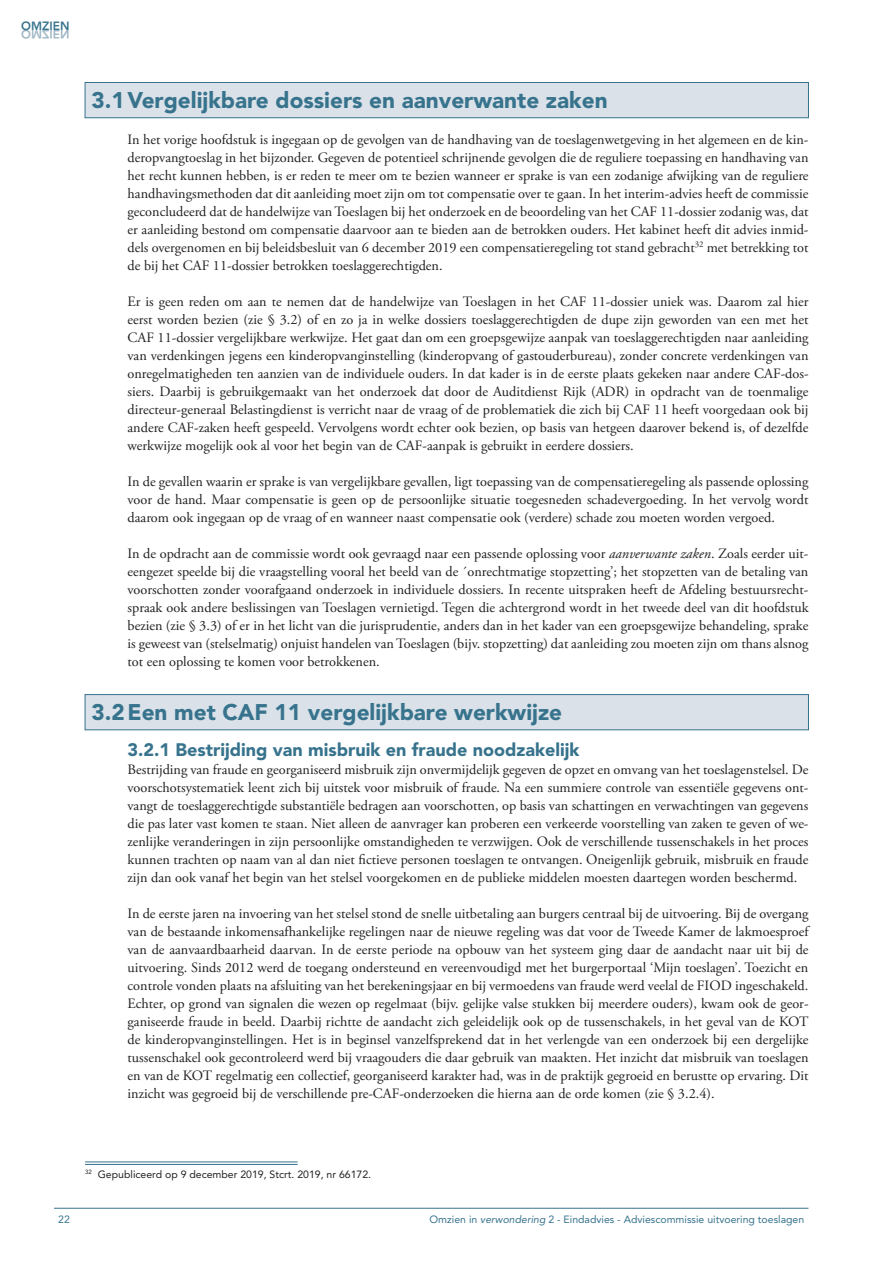
<style>
.page{position:relative;width:893px;height:1263px;background:#fff}
.page>*{position:absolute;margin:0;border:0;box-sizing:border-box;transform-origin:0 0}
.t1{font:900 22.5px "Avenir LT Std";color:#37738d}
.t2{font:900 18px "Avenir LT Std";color:#37738d}
.t3{font:14.25px/18px "Adobe Garamond Pro";color:#231f20;text-align:justify}
.t4{font:10.5px "Avenir LT Std";color:#37738d}
.t5{font:10.5px "Avenir LT Std";color:#231f20}
.s1{font-style:italic}
</style>
<div class="page">
<hr style="left:54px;top:1208px;width:754px;height:1px;background:#37738d">
<div style="left:85px;top:82px;width:724px;height:36px;background:#dae1e8;border:1px solid #37738d"></div>
<div style="left:85px;top:694px;width:724px;height:36px;background:#dae1e8;border:1px solid #37738d"></div>
<hr style="left:85px;top:1162px;width:213px;height:1px;background:#37738d">
<hr style="left:85px;top:1164px;width:213px;height:1px;background:#37738d">
<h1 class="t1" style="left:91px;top:87px;width:518px">3.1Vergelijkbare dossiers en aanverwante zaken</h1>
<p class="t3" style="left:128px;top:131px;width:682px">In het vorige hoofdstuk is ingegaan op de gevolgen van de handhaving van de toeslagenwetgeving in het algemeen en de kin&shy;deropvangtoeslag in het bijzonder. Gegeven de potentieel schrijnende gevolgen die de reguliere toepassing en handhaving van het recht kunnen hebben, is er reden te meer om te bezien wanneer er sprake is van een zodanige afwijking van de reguliere handhavingsmethoden dat dit aanleiding moet zijn om tot compensatie over te gaan. In het interim-advies heeft de commissie geconcludeerd dat de handelwijze van Toeslagen bij het onderzoek en de beoordeling van het CAF 11-dossier zodanig was, dat er aanleiding bestond om compensatie daarvoor aan te bieden aan de betrokken ouders. Het kabinet heeft dit advies inmid&shy;dels overgenomen en bij beleidsbesluit van 6 december 2019 een compensatieregeling tot stand gebracht<sup>32</sup> met betrekking tot de bij het CAF 11-dossier betrokken toeslaggerechtigden.</p>
<p class="t3" style="left:128px;top:293px;width:682px">Er is geen reden om aan te nemen dat de handelwijze van Toeslagen in het CAF 11-dossier uniek was. Daarom zal hier eerst worden bezien (zie § 3.2) of en zo ja in welke dossiers toeslaggerechtigden de dupe zijn geworden van een met het CAF 11-dossier vergelijkbare werkwijze. Het gaat dan om een groepsgewijze aanpak van toeslaggerechtigden naar aanleiding van verdenkingen jegens een kinderopvanginstelling (kinderopvang of gastouderbureau), zonder concrete verdenkingen van onregelmatigheden ten aanzien van de individuele ouders. In dat kader is in de eerste plaats gekeken naar andere CAF-dos&shy;siers. Daarbij is gebruikgemaakt van het onderzoek dat door de Auditdienst Rijk (ADR) in opdracht van de toenmalige directeur-generaal Belastingdienst is verricht naar de vraag of de problematiek die zich bij CAF 11 heeft voorgedaan ook bij andere CAF-zaken heeft gespeeld. Vervolgens wordt echter ook bezien, op basis van hetgeen daarover bekend is, of dezelfde werkwijze mogelijk ook al voor het begin van de CAF-aanpak is gebruikt in eerdere dossiers.</p>
<p class="t3" style="left:128px;top:473px;width:682px">In de gevallen waarin er sprake is van vergelijkbare gevallen, ligt toepassing van de compensatieregeling als passende oplossing voor de hand. Maar compensatie is geen op de persoonlijke situatie toegesneden schadevergoeding. In het vervolg wordt daarom ook ingegaan op de vraag of en wanneer naast compensatie ook (verdere) schade zou moeten worden vergoed.</p>
<p class="t3" style="left:128px;top:545px;width:682px">In de opdracht aan de commissie wordt ook gevraagd naar een passende oplossing voor <span class="s1">aanverwante zaken</span>. Zoals eerder uit&shy;eengezet speelde bij die vraagstelling vooral het beeld van de ´onrechtmatige stopzetting’; het stopzetten van de betaling van voorschotten zonder voorafgaand onderzoek in individuele dossiers. In recente uitspraken heeft de Afdeling bestuursrecht&shy;spraak ook andere beslissingen van Toeslagen vernietigd. Tegen die achtergrond wordt in het tweede deel van dit hoofdstuk bezien (zie § 3.3) of er in het licht van die jurisprudentie, anders dan in het kader van een groepsgewijze behandeling, sprake is geweest van (stelselmatig) onjuist handelen van Toeslagen (bijv. stopzetting) dat aanleiding zou moeten zijn om thans alsnog tot een oplossing te komen voor betrokkenen.</p>
<h1 class="t1" style="left:91px;top:699px;width:472px">3.2Een met CAF 11 vergelijkbare werkwijze</h1>
<p class="t2" style="left:128px;top:739px;width:453px">3.2.1 Bestrijding van misbruik en fraude noodzakelijk</p>
<p class="t3" style="left:128px;top:761px;width:682px">Bestrijding van fraude en georganiseerd misbruik zijn onvermijdelijk gegeven de opzet en omvang van het toeslagenstelsel. De voorschotsystematiek leent zich bij uitstek voor misbruik of fraude. Na een summiere controle van essentiële gegevens ont&shy;vangt de toeslaggerechtigde substantiële bedragen aan voorschotten, op basis van schattingen en verwachtingen van gegevens die pas later vast komen te staan. Niet alleen de aanvrager kan proberen een verkeerde voorstelling van zaken te geven of we&shy;zenlijke veranderingen in zijn persoonlijke omstandigheden te verzwijgen. Ook de verschillende tussenschakels in het proces kunnen trachten op naam van al dan niet fictieve personen toeslagen te ontvangen. Oneigenlijk gebruik, misbruik en fraude zijn dan ook vanaf het begin van het stelsel voorgekomen en de publieke middelen moesten daartegen worden beschermd.</p>
<p class="t3" style="left:128px;top:905px;width:682px">In de eerste jaren na invoering van het stelsel stond de snelle uitbetaling aan burgers centraal bij de uitvoering. Bij de overgang van de bestaande inkomensafhankelijke regelingen naar de nieuwe regeling was dat voor de Tweede Kamer de lakmoesproef van de aanvaardbaarheid daarvan. In de eerste periode na opbouw van het systeem ging daar de aandacht naar uit bij de uitvoering. Sinds 2012 werd de toegang ondersteund en vereenvoudigd met het burgerportaal ‘Mijn toeslagen’. Toezicht en controle vonden plaats na afsluiting van het berekeningsjaar en bij vermoedens van fraude werd veelal de FIOD ingeschakeld.<br>Echter, op grond van signalen die wezen op regelmaat (bijv. gelijke valse stukken bij meerdere ouders), kwam ook de geor&shy;ganiseerde fraude in beeld. Daarbij richtte de aandacht zich geleidelijk ook op de tussenschakels, in het geval van de KOT de kinderopvanginstellingen. Het is in beginsel vanzelfsprekend dat in het verlengde van een onderzoek bij een dergelijke tussenschakel ook gecontroleerd werd bij vraagouders die daar gebruik van maakten. Het inzicht dat misbruik van toeslagen en van de KOT regelmatig een collectief, georganiseerd karakter had, was in de praktijk gegroeid en berustte op ervaring. Dit inzicht was gegroeid bij de verschillende pre-CAF-onderzoeken die hierna aan de orde komen (zie § 3.2.4).</p>
<p class="t5" style="left:85px;top:1168px;width:288px"><sup>32</sup> Gepubliceerd op 9 december 2019, Stcrt. 2019, nr 66172.</p>
<p class="t4" style="left:58px;top:1213px;width:13px">22</p>
<p class="t4" style="left:430px;top:1213px;width:376px">Omzien in <span class="s1">verwondering</span> 2 - Eindadvies - Adviescommissie uitvoering toeslagen</p>
</div>
